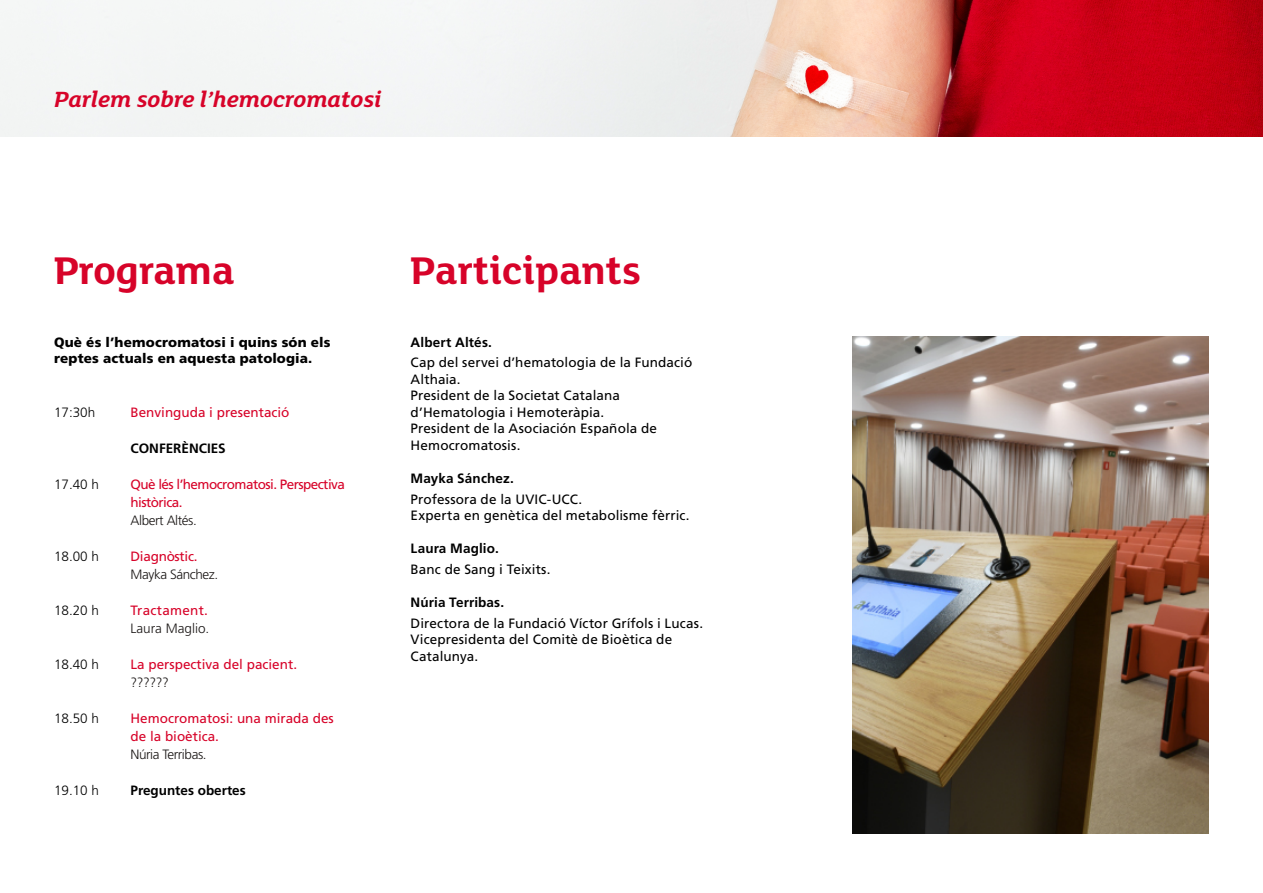
<style>
.page{position:relative;width:1263px;height:893px;background:#fff}
.page>*{position:absolute;margin:0;border:0;box-sizing:border-box;transform-origin:0 0}
.t1{font:700 42px "FS Lola";color:#d70329}
.t2{font:italic 700 24px "FS Lola";color:#d70329}
.t3{font:13.5px/16.5px "Frutiger LT Std";letter-spacing:.01em;color:#000}
.t4{font:13.5px/18px "Frutiger LT Std";color:#d70329}
.t5{font:700 13.5px "Frutiger LT Std";letter-spacing:.005em;color:#000}
.t6{font:900 13.5px/16.5px "Frutiger LT Std";letter-spacing:.01em;color:#000}
.t7{font:300 13.5px "Frutiger LT Std";letter-spacing:-.03em;color:#1a1615}
.t8{font:13.5px/18px "Frutiger LT Std";letter-spacing:-.04em;color:#d70329}
.t9{font:300 13.5px "Frutiger LT Std";color:#000}
.t10{font:300 13.5px "Frutiger LT Std";color:#1a1615}
.t11{font:13.5px "Frutiger LT Std";letter-spacing:-.02em;color:#d70329}
.t12{font:13.5px "Frutiger LT Std";letter-spacing:.02em;color:#d70329}
</style>
<div class="page">
<img style="left:0;top:0;width:1263px;height:137px">
<img style="left:852px;top:336px;width:357px;height:498px">
<h2 class="t2" style="left:54px;top:83px;width:329px">Parlem sobre l’hemocromatosi</h2>
<h1 class="t1" style="left:54px;top:241px;width:182px">Programa</h1>
<h1 class="t1" style="left:411px;top:241px;width:232px">Participants</h1>
<p class="t6" style="left:54px;top:334px;width:278px">Què és l’hemocromatosi i quins són els reptes actuals en aquesta patologia.</p>
<p class="t9" style="left:54px;top:405px;width:43px">17:30h</p>
<p class="t4" style="left:131px;top:403px;width:161px">Benvinguda i presentació</p>
<p class="t5" style="left:131px;top:440px;width:97px">CONFERÈNCIES</p>
<p class="t9" style="left:54px;top:477px;width:47px">17.40 h</p>
<p class="t8" style="left:131px;top:475px;width:216px">Què lés l’hemocromatosi. Perspectiva històrica.</p>
<p class="t7" style="left:131px;top:513px;width:68px">Albert Altés.</p>
<p class="t9" style="left:54px;top:549px;width:47px">18.00 h</p>
<p class="t11" style="left:131px;top:548px;width:69px">Diagnòstic.</p>
<p class="t7" style="left:131px;top:567px;width:89px">Mayka Sánchez.</p>
<p class="t9" style="left:54px;top:603px;width:47px">18.20 h</p>
<p class="t12" style="left:131px;top:602px;width:79px">Tractament.</p>
<p class="t10" style="left:131px;top:621px;width:80px">Laura Maglio.</p>
<p class="t9" style="left:54px;top:657px;width:47px">18.40 h</p>
<p class="t4" style="left:131px;top:655px;width:168px">La perspectiva del pacient.</p>
<p class="t7" style="left:131px;top:675px;width:40px">??????</p>
<p class="t9" style="left:54px;top:711px;width:47px">18.50 h</p>
<p class="t4" style="left:131px;top:709px;width:205px">Hemocromatosi: una mirada des de la bioètica.</p>
<p class="t7" style="left:131px;top:747px;width:78px">Núria Terribas.</p>
<p class="t9" style="left:54px;top:783px;width:47px">19.10 h</p>
<p class="t5" style="left:131px;top:782px;width:117px">Preguntes obertes</p>
<p class="t5" style="left:411px;top:334px;width:83px">Albert Altés.</p>
<p class="t3" style="left:411px;top:354px;width:283px">Cap del servei d’hematologia de la Fundació<br>Althaia.<br>President de la Societat Catalana d’Hematologia i Hemoteràpia.<br>President de la Asociación Española de<br>Hemocromatosis.</p>
<p class="t5" style="left:411px;top:470px;width:105px">Mayka Sánchez.</p>
<p class="t3" style="left:411px;top:491px;width:280px">Professora de la UVIC-UCC.<br>Experta en genètica del metabolisme fèrric.</p>
<p class="t5" style="left:411px;top:540px;width:90px">Laura Maglio.</p>
<p class="t3" style="left:411px;top:561px;width:141px">Banc de Sang i Teixits.</p>
<p class="t5" style="left:411px;top:594px;width:95px">Núria Terribas.</p>
<p class="t3" style="left:411px;top:615px;width:294px">Directora de la Fundació Víctor Grífols i Lucas.<br>Vicepresidenta del Comitè de Bioètica de<br>Catalunya.</p>
</div>
